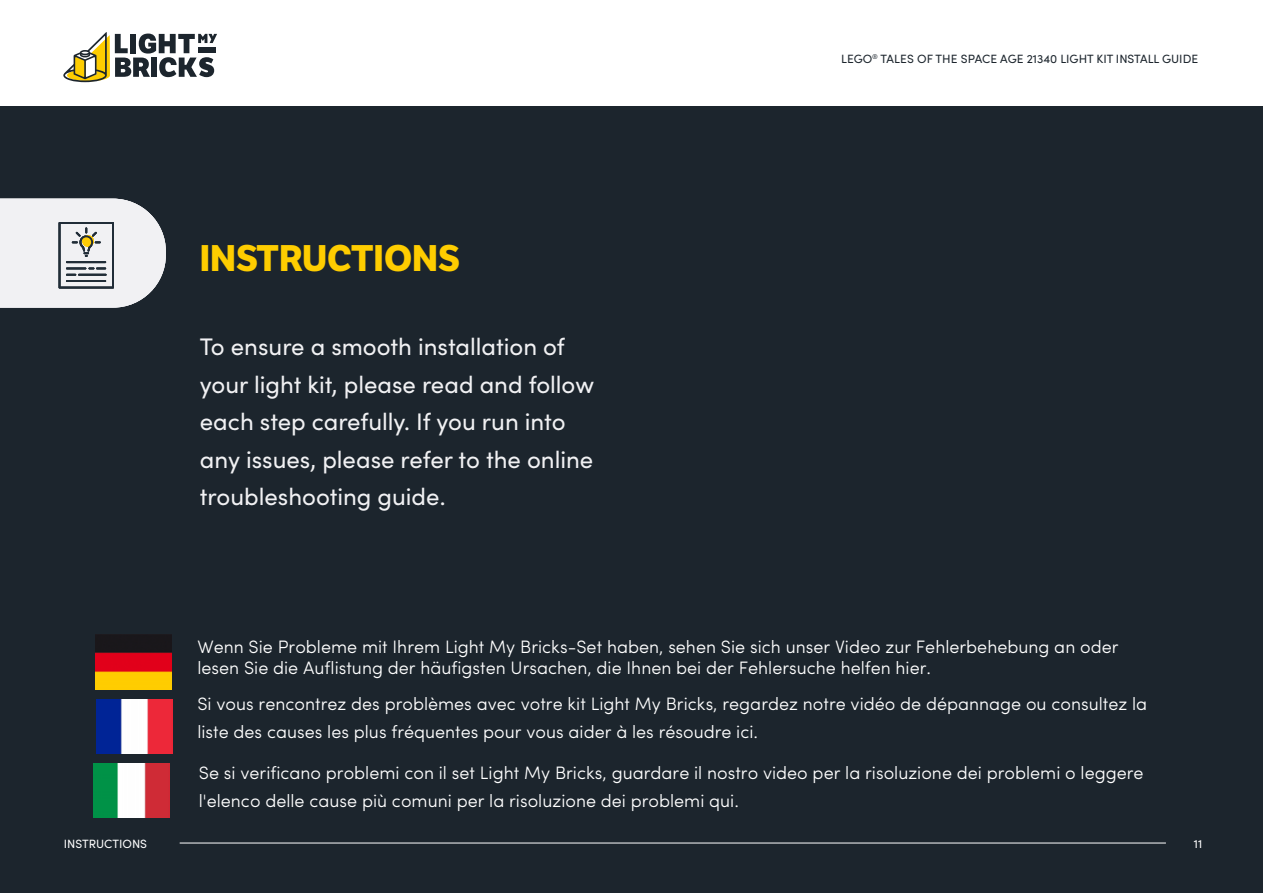
<style>
.page{position:relative;width:1263px;height:893px;background:#fff}
.page>*{position:absolute;margin:0;border:0;box-sizing:border-box;transform-origin:0 0}
.t1{font:700 36px "LFT Etica";color:#fecd00}
.t2{font:24px/37.5px "Sofia Pro";color:#f1f1f3}
.t3{font:300 18px/28px "Sofia Pro";color:#fff}
.t4{font:12px "Sofia Pro";color:#1c252d}
.t5{font:12px "Sofia Pro";color:#fff}
</style>
<div class="page">
<div style="left:0;top:106px;width:1263px;height:787px;background:#1c252d"></div>
<hr style="left:180px;top:843px;width:986px;height:1px;background:#fff">
<svg style="left:63px;top:32px;width:154px;height:50px"></svg>
<svg style="left:0;top:199px;width:166px;height:109px;background:#d6d7d9"></svg>
<img style="left:96px;top:635px;width:76px;height:54px">
<img style="left:96px;top:699px;width:76px;height:54px">
<img style="left:93px;top:763px;width:76px;height:54px">
<h1 class="t1" style="left:200px;top:236px;width:262px">INSTRUCTIONS</h1>
<h2 class="t2" style="left:200px;top:327px;width:396px">To ensure a smooth installation of your light kit, please read and follow each step carefully. If you run into any issues, please refer to the online troubleshooting guide.</h2>
<p class="t4" style="left:841px;top:50px;width:358px">LEGO<sup>®</sup> TALES OF THE SPACE AGE 21340 LIGHT KIT INSTALL GUIDE</p>
<p class="t3" style="left:197px;top:634px;width:923px;line-height:21.6px">Wenn Sie Probleme mit Ihrem Light My Bricks-Set haben, sehen Sie sich unser Video zur Fehlerbehebung an oder lesen Sie die Auflistung der häufigsten Ursachen, die Ihnen bei der Fehlersuche helfen hier.</p>
<p class="t3" style="left:197px;top:689px;width:951px">Si vous rencontrez des problèmes avec votre kit Light My Bricks, regardez notre vidéo de dépannage ou consultez la liste des causes les plus fréquentes pour vous aider à les résoudre ici.</p>
<p class="t3" style="left:199px;top:757px;width:946px">Se si verificano problemi con il set Light My Bricks, guardare il nostro video per la risoluzione dei problemi o leggere l'elenco delle cause più comuni per la risoluzione dei problemi qui.</p>
<p class="t5" style="left:64px;top:835px;width:85px">INSTRUCTIONS</p>
<p class="t5" style="left:1194px;top:835px;width:10px">11</p>
</div>
